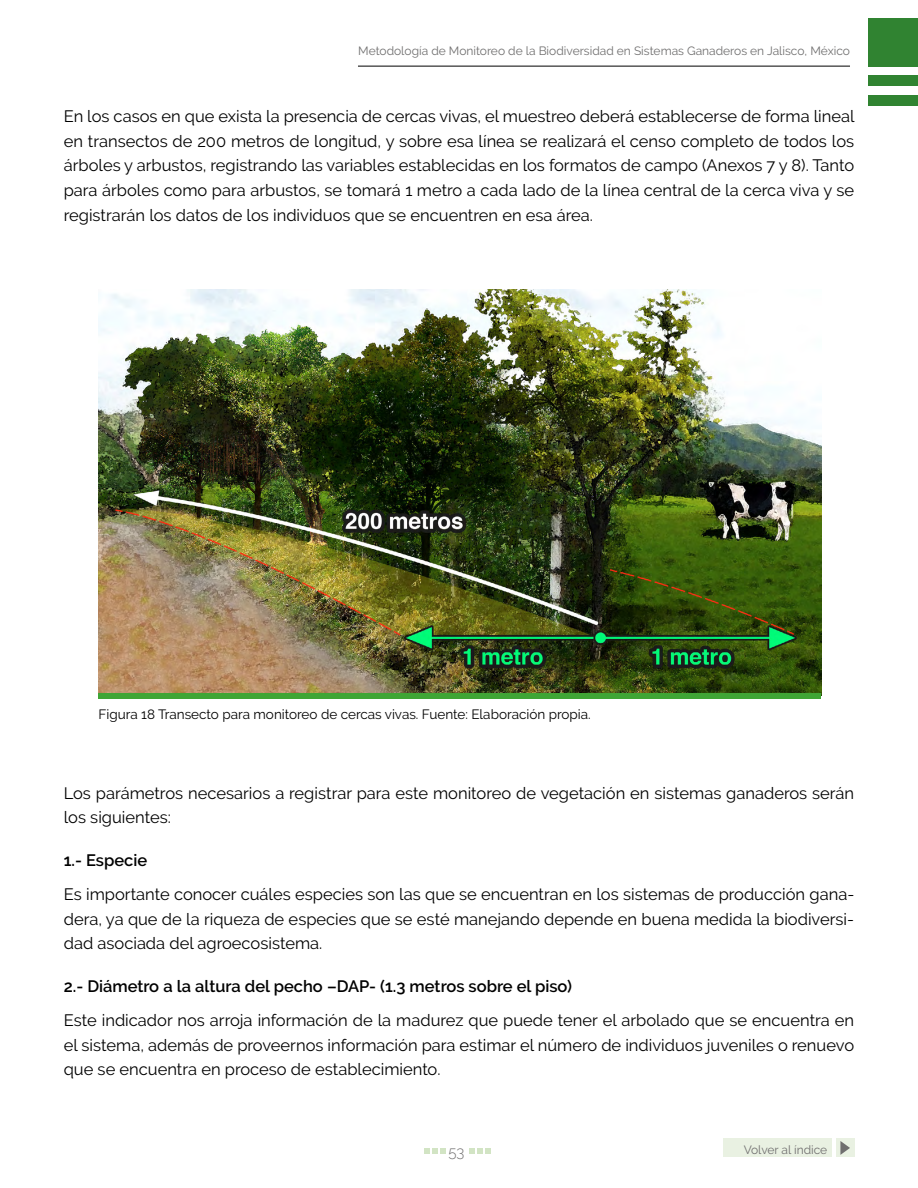
<style>
.page{position:relative;width:918px;height:1188px;background:#fff}
.page>*{position:absolute;margin:0;border:0;box-sizing:border-box;transform-origin:0 0}
.t1{font:16.5px/24.8px "Raleway";color:#000;text-align:justify}
.t2{font:600 16.5px "Raleway";color:#000}
.t3{font:300 15px "Raleway";color:#706f6f}
.t4{font:13.5px "Raleway";color:#000}
.t5{font:12px "Raleway";color:#706f6f}
</style>
<div class="page">
<div style="left:868px;top:18px;width:50px;height:48px;background:#308331"></div>
<div style="left:868px;top:76px;width:50px;height:10px;background:#308331"></div>
<div style="left:868px;top:96px;width:50px;height:10px;background:#308331"></div>
<hr style="left:358px;top:66px;width:492px;height:1px;background:#000">
<svg style="left:470px;top:1148px;width:21px;height:6px"></svg>
<svg style="left:425px;top:1148px;width:21px;height:6px"></svg>
<div style="left:723px;top:1138px;width:109px;height:19px;background:#e9f1e2"></div>
<div style="left:836px;top:1138px;width:19px;height:19px;background:#e9f1e2"></div>
<svg style="left:840px;top:1141px;width:10px;height:14px"></svg>
<img style="left:99px;top:290px;width:722px;height:403px">
<div style="left:99px;top:693px;width:722px;height:5px;background:#3fa535"></div>
<p class="t5" style="left:358px;top:44px;width:493px">Metodología de Monitoreo de la Biodiversidad en Sistemas Ganaderos en Jalisco, México</p>
<p class="t1" style="left:64px;top:104px;width:792px">En los casos en que exista la presencia de cercas vivas, el muestreo deberá establecerse de forma lineal en transectos de 200 metros de longitud, y sobre esa línea se realizará el censo completo de todos los árboles y arbustos, registrando las variables establecidas en los formatos de campo (Anexos 7 y 8). Tanto para árboles como para arbustos, se tomará 1 metro a cada lado de la línea central de la cerca viva y se registrarán los datos de los individuos que se encuentren en esa área.</p>
<p class="t4" style="left:99px;top:706px;width:494px">Figura 18 Transecto para monitoreo de cercas vivas. Fuente: Elaboración propia.</p>
<p class="t1" style="left:64px;top:780px;width:792px">Los parámetros necesarios a registrar para este monitoreo de vegetación en sistemas ganaderos serán los siguientes:</p>
<p class="t2" style="left:64px;top:851px;width:85px">1.- Especie</p>
<p class="t1" style="left:64px;top:882px;width:792px">Es importante conocer cuáles especies son las que se encuentran en los sistemas de producción gana&shy;dera, ya que de la riqueza de especies que se esté manejando depende en buena medida la biodiversi&shy;dad asociada del agroecosistema.</p>
<p class="t2" style="left:64px;top:977px;width:510px">2.- Diámetro a la altura del pecho –DAP- (1.3 metros sobre el piso)</p>
<p class="t1" style="left:64px;top:1008px;width:792px">Este indicador nos arroja información de la madurez que puede tener el arbolado que se encuentra en el sistema, además de proveernos información para estimar el número de individuos juveniles o renuevo que se encuentra en proceso de establecimiento.</p>
<p class="t3" style="left:448px;top:1143px;width:18px">53</p>
<p class="t5" style="left:744px;top:1142px;width:85px">Volver al índice</p>
</div>
